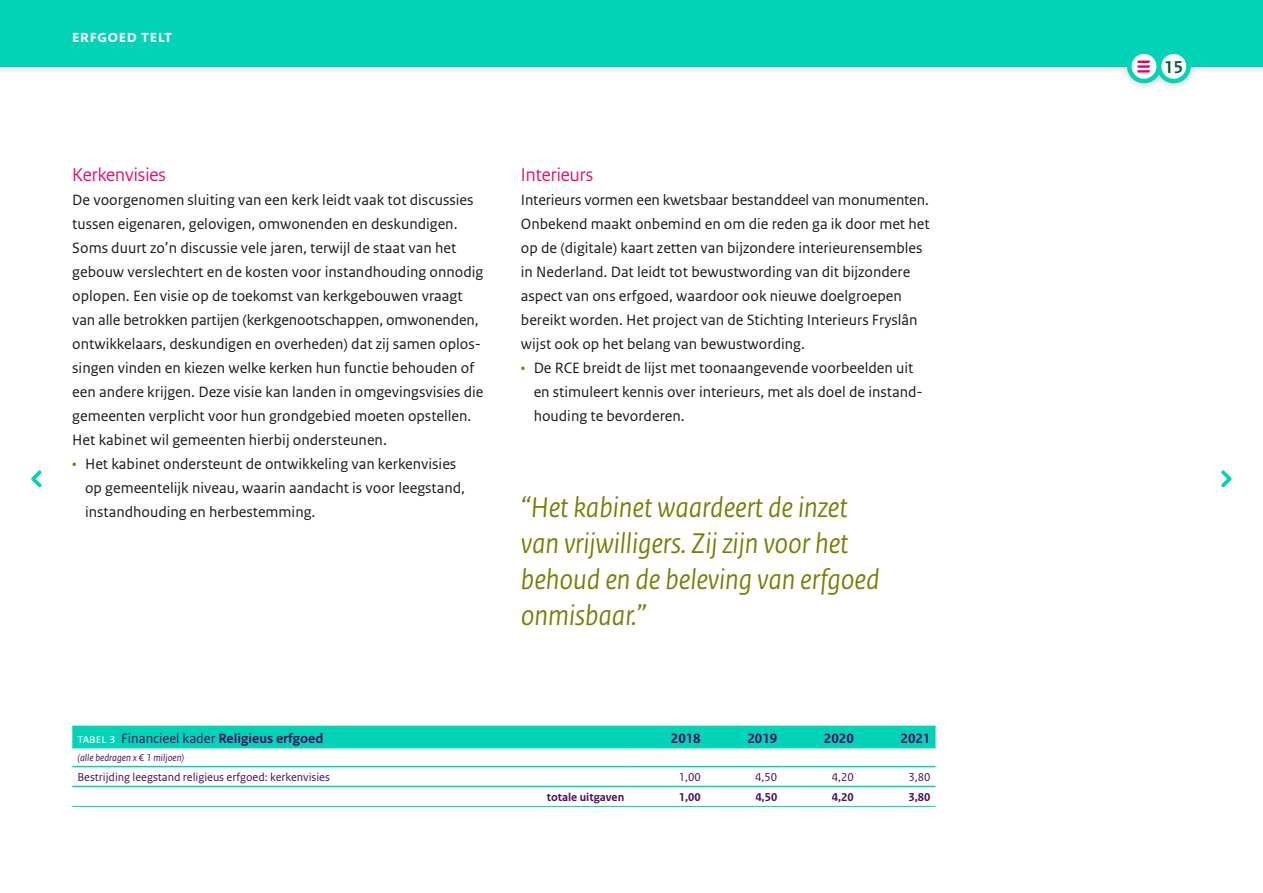
<style>
.page{position:relative;width:1263px;height:893px;background:#fff}
.page>*{position:absolute;margin:0;border:0;box-sizing:border-box;transform-origin:0 0}
.t1{font:italic 30px/36px "Rijksoverheid Sans Heading";color:#767d00}
.t2{font:19.5px "Rijksoverheid Sans Heading";color:#ec005f}
.t3{font:700 18px "Rijksoverheid Sans Heading";letter-spacing:.04em;color:#fff}
.t4{font:700 18px "Rijksoverheid Sans Heading";color:#005832}
.t5{font:15.75px/24px "Rijksoverheid Sans Text";color:#1a1a18}
.t6{font:700 14.25px "Rijksoverheid Sans Text";color:#4b0c61}
.t7{font:12px "Rijksoverheid Sans Text";color:#4b0c61}
.t8{font:700 12px "Rijksoverheid Sans Text";color:#4b0c61}
.t9{font:italic 10.5px "Rijksoverheid Sans Text";color:#4b0c61}
.s1{color:#767d00}
.s2{font-weight:400;font-size:13.5px;color:#fff}
.s3{font-weight:400}
</style>
<div class="page">
<div style="left:0;top:0;width:1263px;height:91px;background:#1a1a18;opacity:.3"></div>
<div style="left:0;top:0;width:1263px;height:67px;background:#00d3b6"></div>
<svg style="left:1159px;top:52px;width:29px;height:29px"></svg>
<div style="left:1157px;top:49px;width:34px;height:34px;border:4px solid #00d3b6;border-radius:50%"></div>
<svg style="left:1129px;top:52px;width:30px;height:29px"></svg>
<div style="left:1127px;top:49px;width:34px;height:34px;border:4px solid #00d3b6;border-radius:50%"></div>
<svg style="left:1137px;top:61px;width:13px;height:12px"></svg>
<svg style="left:1221px;top:470px;width:11px;height:18px"></svg>
<svg style="left:31px;top:470px;width:11px;height:18px"></svg>
<div style="left:72px;top:727px;width:863px;height:20px;background:#00d3b6"></div>
<hr style="left:72px;top:726px;width:557px;height:1px;background:#00d3b6">
<hr style="left:629px;top:726px;width:77px;height:1px;background:#00d3b6">
<hr style="left:706px;top:726px;width:76px;height:1px;background:#00d3b6">
<hr style="left:782px;top:726px;width:77px;height:1px;background:#00d3b6">
<hr style="left:859px;top:726px;width:76px;height:1px;background:#00d3b6">
<hr style="left:72px;top:747px;width:557px;height:1px;background:#00d3b6">
<hr style="left:629px;top:747px;width:77px;height:1px;background:#00d3b6">
<hr style="left:706px;top:747px;width:76px;height:1px;background:#00d3b6">
<hr style="left:782px;top:747px;width:77px;height:1px;background:#00d3b6">
<hr style="left:859px;top:747px;width:76px;height:1px;background:#00d3b6">
<hr style="left:72px;top:806px;width:557px;height:1px;background:#00d3b6">
<hr style="left:629px;top:806px;width:77px;height:1px;background:#00d3b6">
<hr style="left:706px;top:806px;width:76px;height:1px;background:#00d3b6">
<hr style="left:782px;top:806px;width:77px;height:1px;background:#00d3b6">
<hr style="left:859px;top:806px;width:76px;height:1px;background:#00d3b6">
<hr style="left:72px;top:766px;width:557px;height:1px;background:#00d3b6">
<hr style="left:629px;top:766px;width:77px;height:1px;background:#00d3b6">
<hr style="left:706px;top:766px;width:76px;height:1px;background:#00d3b6">
<hr style="left:782px;top:766px;width:77px;height:1px;background:#00d3b6">
<hr style="left:859px;top:766px;width:76px;height:1px;background:#00d3b6">
<hr style="left:72px;top:786px;width:557px;height:1px;background:#00d3b6">
<hr style="left:629px;top:786px;width:77px;height:1px;background:#00d3b6">
<hr style="left:706px;top:786px;width:76px;height:1px;background:#00d3b6">
<hr style="left:782px;top:786px;width:77px;height:1px;background:#00d3b6">
<hr style="left:859px;top:786px;width:76px;height:1px;background:#00d3b6">
<p class="t3" style="left:72px;top:26px;width:101px">erfgoed telt</p>
<p class="t2" style="left:72px;top:164px;width:95px">Kerkenvisies</p>
<p class="t5" style="left:72px;top:188px;width:413px">De voorgenomen sluiting van een kerk leidt vaak tot discussies tussen eigenaren, gelovigen, omwonenden en deskundigen.<br>Soms duurt zo’n discussie vele jaren, terwijl de staat van het gebouw verslechtert en de kosten voor instandhouding onnodig oplopen. Een visie op de toekomst van kerkgebouwen vraagt van alle betrokken partijen (kerkgenootschappen, omwonenden, ontwikkelaars, deskundigen en overheden) dat zij samen oplos&shy;singen vinden en kiezen welke kerken hun functie behouden of een andere krijgen. Deze visie kan landen in omgevingsvisies die gemeenten verplicht voor hun grondgebied moeten opstellen.<br>Het kabinet wil gemeenten hierbij ondersteunen.</p>
<p class="t5" style="left:85px;top:452px;width:381px;text-indent:-13px"><span class="s1">•</span> Het kabinet ondersteunt de ontwikkeling van kerkenvisies op gemeentelijk niveau, waarin aandacht is voor leegstand, instandhouding en herbestemming.</p>
<p class="t2" style="left:521px;top:164px;width:74px">Interieurs</p>
<p class="t5" style="left:521px;top:188px;width:410px">Interieurs vormen een kwetsbaar bestanddeel van monumenten.<br>Onbekend maakt onbemind en om die reden ga ik door met het op de (digitale) kaart zetten van bijzondere interieurensembles in Nederland. Dat leidt tot bewustwording van dit bijzondere aspect van ons erfgoed, waardoor ook nieuwe doelgroepen bereikt worden. Het project van de Stichting Interieurs Fryslân wijst ook op het belang van bewustwording.</p>
<p class="t5" style="left:534px;top:356px;width:391px;text-indent:-13px"><span class="s1">•</span> De RCE breidt de lijst met toonaangevende voorbeelden uit en stimuleert kennis over interieurs, met als doel de instand&shy;houding te bevorderen.</p>
<h1 class="t1" style="left:521px;top:490px;width:360px">“Het kabinet waardeert de inzet van vrijwilligers. Zij zijn voor het behoud en de beleving van erfgoed onmisbaar.”</h1>
<p class="t6" style="left:77px;top:730px;width:248px"><span class="s2">tabel 3</span> <span class="s3">Financieel kader</span> Religieus erfgoed</p>
<p class="t6" style="left:671px;top:730px;width:31px">2018</p>
<p class="t6" style="left:747px;top:730px;width:31px">2019</p>
<p class="t6" style="left:824px;top:730px;width:31px">2020</p>
<p class="t6" style="left:900px;top:730px;width:31px">2021</p>
<p class="t9" style="left:77px;top:752px;width:108px">(alle bedragen x € 1 miljoen)</p>
<p class="t7" style="left:77px;top:771px;width:254px">Bestrijding leegstand religieus erfgoed: kerkenvisies</p>
<p class="t7" style="left:679px;top:771px;width:24px">1,00</p>
<p class="t7" style="left:755px;top:771px;width:24px">4,50</p>
<p class="t7" style="left:832px;top:771px;width:24px">4,20</p>
<p class="t7" style="left:908px;top:771px;width:24px">3,80</p>
<p class="t8" style="left:547px;top:791px;width:79px">totale uitgaven</p>
<p class="t8" style="left:679px;top:791px;width:24px">1,00</p>
<p class="t8" style="left:755px;top:791px;width:24px">4,50</p>
<p class="t8" style="left:832px;top:791px;width:24px">4,20</p>
<p class="t8" style="left:908px;top:791px;width:24px">3,80</p>
<p class="t4" style="left:1164px;top:57px;width:20px">15</p>
</div>
